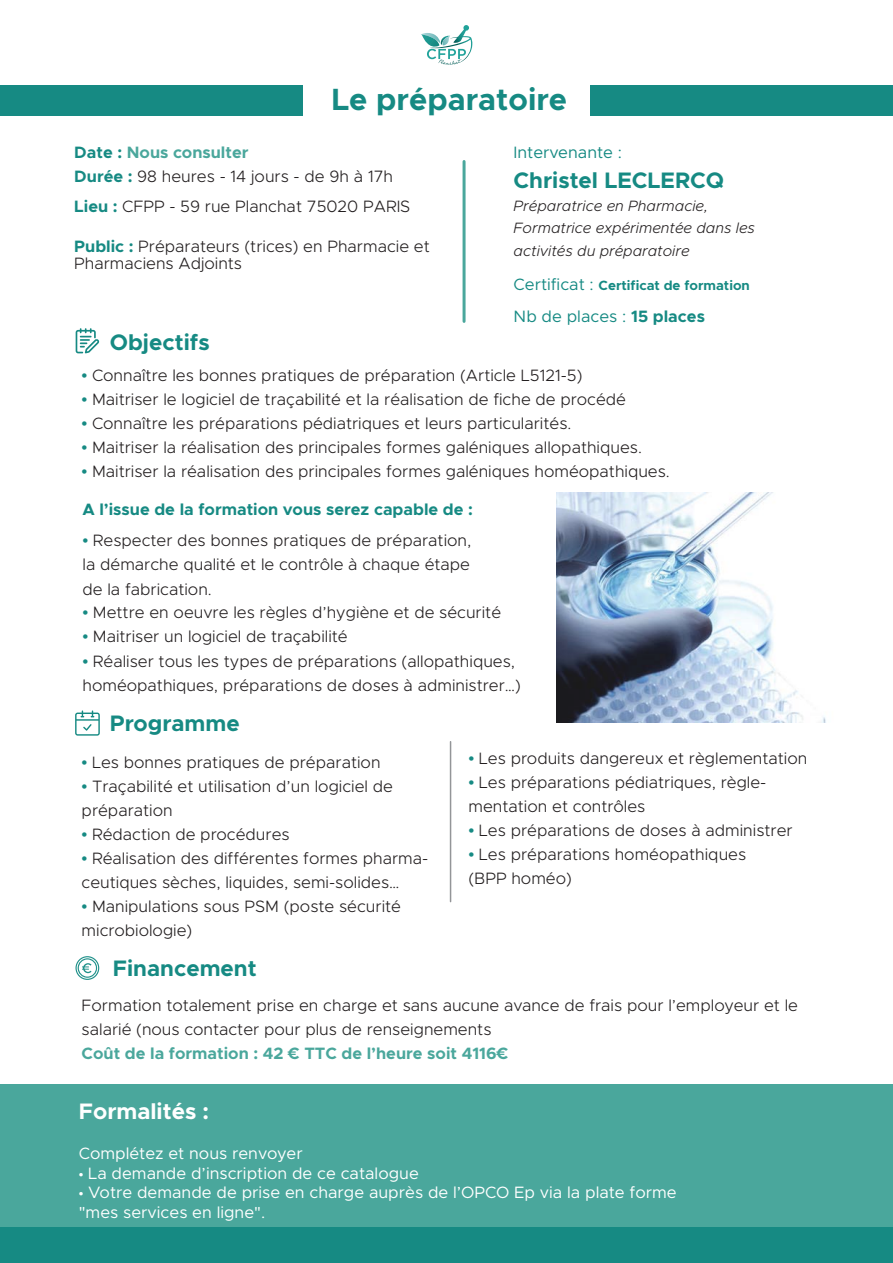
<style>
.page{position:relative;width:893px;height:1263px;background:#fff}
.page>*{position:absolute;margin:0;border:0;box-sizing:border-box;transform-origin:0 0}
.t1{font:700 30.9px "Metropolis";color:#168a83}
.t2{font:700 22.5px "Metropolis";color:#168a83}
.t3{font:700 22.5px "Metropolis";color:#fff}
.t4{font:300 16.5px/24px "Metropolis";color:#231f20}
.t5{font:16.5px/19.5px "Metropolis";color:#fff}
.t6{font:700 16.5px "Metropolis";color:#4aa79c}
.t7{font:700 16.5px "Metropolis";color:#168a83}
.t8{font:16.5px "Metropolis";color:#168a83}
.t9{font:italic 300 15px/22.5px "Metropolis";color:#231f20}
.t10{font:700 13.5px "Metropolis";color:#168a83}
.s1{font-weight:700;color:#168a83}
.s2{font-weight:700;color:#4aa79c}
.s3{font-weight:400;font-size:16.5px}
.s4{font-weight:700}
.s5{font-family:"Myriad Pro";font-weight:400;font-size:21px;color:#168a83}
.s6{font-family:"Myriad Pro"}
</style>
<div class="page">
<div style="left:0;top:1084px;width:893px;height:179px;background:#4aa79c"></div>
<div style="left:0;top:1228px;width:893px;height:35px;background:#168a83"></div>
<svg style="left:421px;top:25px;width:50px;height:39px"></svg>
<hr style="left:463px;top:161px;width:3px;height:160px;background:#4aa79c">
<div style="left:0;top:86px;width:303px;height:30px;background:#168a83"></div>
<div style="left:590px;top:86px;width:302px;height:30px;background:#168a83"></div>
<svg style="left:75px;top:710px;width:25px;height:26px"></svg>
<svg style="left:76px;top:328px;width:23px;height:25px"></svg>
<svg style="left:75px;top:956px;width:24px;height:24px"></svg>
<hr style="left:450px;top:742px;width:1px;height:160px;background:#939598">
<img style="left:557px;top:492px;width:269px;height:230px">
<h1 class="t1" style="left:331px;top:80px;width:237px">Le préparatoire</h1>
<p class="t4" style="left:74px;top:140px;width:320px"><span class="s1">Date :</span> <span class="s2">Nous consulter<br></span><span class="s1">Durée :</span> 98 heures - 14 jours - de 9h à 17h</p>
<p class="t4" style="left:74px;top:194px;width:338px"><span class="s1">Lieu :</span> CFPP - 59 rue Planchat 75020 PARIS</p>
<p class="t4" style="left:74px;top:238px;width:357px;line-height:16.5px"><span class="s1">Public :</span> Préparateurs (trices) en Pharmacie et<br>Pharmaciens Adjoints</p>
<p class="t8" style="left:514px;top:142px;width:110px">Intervenante :</p>
<h2 class="t2" style="left:514px;top:166px;width:212px">Christel LECLERCQ</h2>
<p class="t9" style="left:514px;top:194px;width:243px">Préparatrice en Pharmacie,<br>Formatrice expérimentée dans les activités du préparatoire</p>
<p class="t10" style="left:514px;top:277px;width:238px"><span class="s3">Certificat :</span> Certificat de formation</p>
<p class="t8" style="left:514px;top:306px;width:193px">Nb de places : <span class="s4">15 places</span></p>
<h2 class="t2" style="left:110px;top:328px;width:101px">Objectifs</h2>
<p class="t4" style="left:82px;top:364px;width:502px"><span class="s5">•</span> Connaître les bonnes pratiques de préparation (Article L5121-5)</p>
<p class="t4" style="left:82px;top:388px;width:546px"><span class="s5">•</span> Maitriser le logiciel de traçabilité et la réalisation de fiche de procédé</p>
<p class="t4" style="left:82px;top:412px;width:491px"><span class="s5">•</span> Connaître les préparations pédiatriques et leurs particularités.</p>
<p class="t4" style="left:82px;top:436px;width:562px"><span class="s5">•</span> Maitriser la réalisation des principales formes galéniques allopathiques.</p>
<p class="t4" style="left:82px;top:460px;width:590px"><span class="s5">•</span> Maitriser la réalisation des principales formes galéniques homéopathiques.</p>
<p class="t7" style="left:82px;top:499px;width:392px">A l’issue de la formation vous serez capable de :</p>
<p class="t4" style="left:82px;top:529px;width:390px;text-align:justify"><span class="s5">•</span> Respecter des bonnes pratiques de préparation, la démarche qualité et le contrôle à chaque étape de la fabrication.</p>
<p class="t4" style="left:82px;top:601px;width:420px"><span class="s5">•</span> Mettre en oeuvre les règles d’hygiène et de sécurité</p>
<p class="t4" style="left:82px;top:625px;width:267px"><span class="s5">•</span> Maitriser un logiciel de traçabilité</p>
<p class="t4" style="left:82px;top:649px;width:440px"><span class="s5">•</span> Réaliser tous les types de préparations (allopathiques, homéopathiques, préparations de doses à administrer…)</p>
<h2 class="t2" style="left:110px;top:709px;width:131px">Programme</h2>
<p class="t4" style="left:82px;top:750px;width:300px"><span class="s5">•</span> Les bonnes pratiques de préparation</p>
<p class="t4" style="left:82px;top:774px;width:313px"><span class="s5">•</span> Traçabilité et utilisation d’un logiciel de préparation</p>
<p class="t4" style="left:82px;top:822px;width:209px"><span class="s5">•</span> Rédaction de procédures</p>
<p class="t4" style="left:82px;top:846px;width:348px"><span class="s5">•</span> Réalisation des différentes formes pharma&shy;ceutiques sèches, liquides, semi-solides…</p>
<p class="t4" style="left:82px;top:894px;width:321px"><span class="s5">•</span> Manipulations sous PSM (poste sécurité microbiologie)</p>
<p class="t4" style="left:469px;top:746px;width:340px"><span class="s5">•</span> Les produits dangereux et règlementation</p>
<p class="t4" style="left:469px;top:770px;width:299px"><span class="s5">•</span> Les préparations pédiatriques, règle&shy;mentation et contrôles</p>
<p class="t4" style="left:469px;top:818px;width:326px"><span class="s5">•</span> Les préparations de doses à administrer</p>
<p class="t4" style="left:469px;top:842px;width:279px"><span class="s5">•</span> Les préparations homéopathiques (BPP homéo)</p>
<h2 class="t2" style="left:113px;top:954px;width:145px">Financement</h2>
<p class="t4" style="left:82px;top:993px;width:718px">Formation totalement prise en charge et sans aucune avance de frais pour l’employeur et le salarié (nous contacter pour plus de renseignements</p>
<p class="t6" style="left:82px;top:1043px;width:428px">Coût de la formation : 42 € TTC de l’heure soit 4116€</p>
<h2 class="t3" style="left:79px;top:1097px;width:132px">Formalités :</h2>
<p class="t5" style="left:79px;top:1144px;width:225px">Complétez et nous renvoyer</p>
<p class="t5" style="left:79px;top:1163px;width:342px"><span class="s6">•</span> La demande d’inscription de ce catalogue</p>
<p class="t5" style="left:79px;top:1183px;width:599px"><span class="s6">•</span> Votre demande de prise en charge auprès de l’OPCO Ep via la plate forme "mes services en ligne".</p>
</div>
